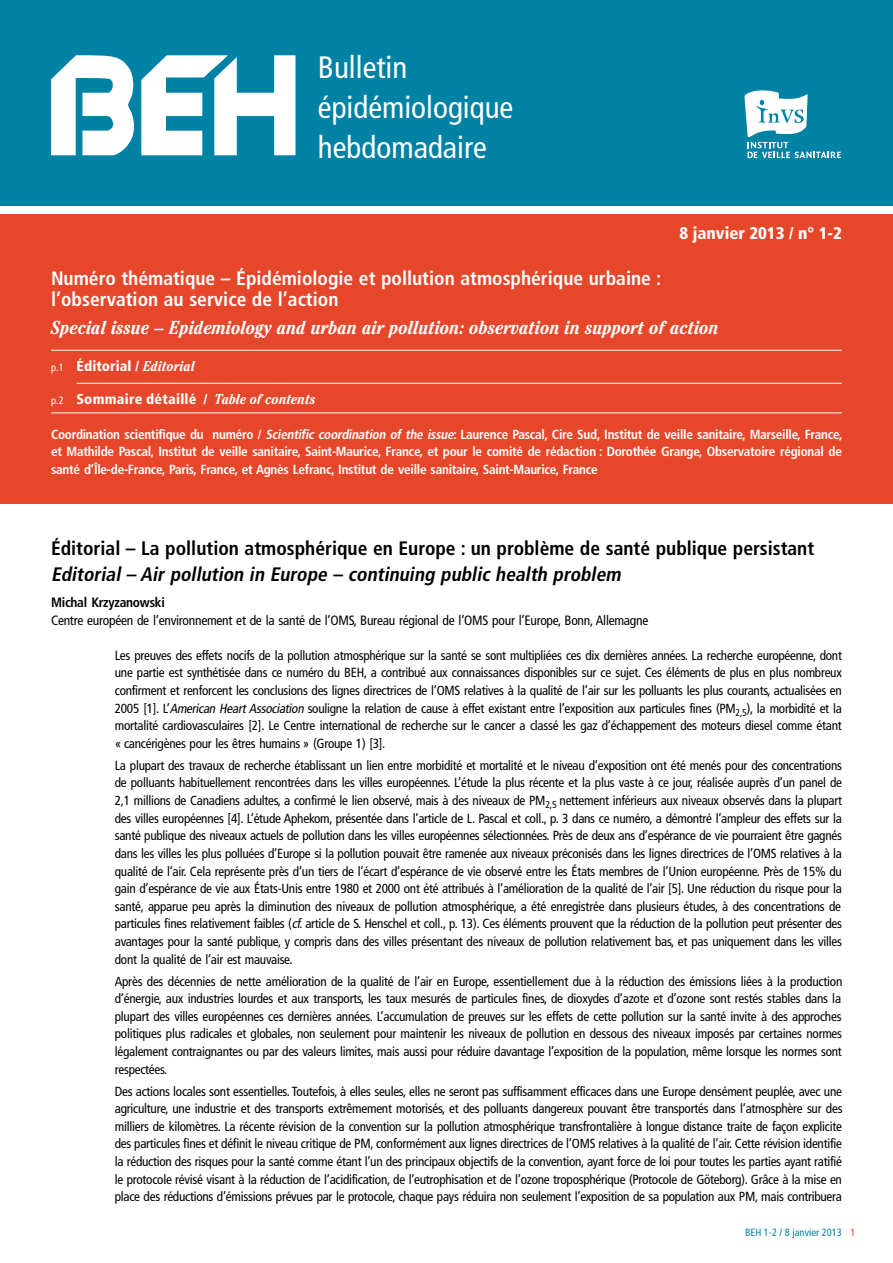
<style>
.page{position:relative;width:893px;height:1263px;background:#fff}
.page>*{position:absolute;margin:0;border:0;box-sizing:border-box;transform-origin:0 0}
.t1{font:condensed 30.9px/39.6px "Frutiger";color:#fff}
.t2{font:700 condensed 19.5px/21px "Frutiger";color:#fff}
.t3{font:700 condensed 19.5px "Frutiger";color:#000}
.t4{font:italic 700 condensed 19.5px "Frutiger";color:#000}
.t5{font:italic 700 condensed 18.75px "Cheltenham";color:#fff}
.t6{font:900 condensed 16.8px "Frutiger";color:#fff}
.t7{font:900 condensed 14.25px "Frutiger";letter-spacing:.015em;color:#fff}
.t8{font:condensed 13.5px "Frutiger";letter-spacing:-.02em;color:#000}
.t9{font:700 condensed 13.5px "Frutiger";letter-spacing:-.02em;color:#000}
.t10{font:condensed 13.2px/17.5px "Frutiger";letter-spacing:-.02em;color:#000;text-align:justify}
.t11{font:700 condensed 13.2px/17.5px "Frutiger";letter-spacing:-.02em;color:#fff;text-align:justify}
.t12{font:condensed 10.5px "Frutiger";color:#0082a4}
.s1{font-weight:400;font-size:10.5px}
.s2{font-family:"Cheltenham";font-weight:700;font-style:italic}
.s3{font-style:italic}
.s4{color:#e6472a}
</style>
<div class="page">
<div style="left:0;top:0;width:893px;height:206px;background:#0082a4"></div>
<svg style="left:51px;top:55px;width:244px;height:100px"></svg>
<svg style="left:744px;top:90px;width:97px;height:68px"></svg>
<div style="left:0;top:215px;width:893px;height:289px;background:#e6472a"></div>
<hr style="left:51px;top:350px;width:791px;height:1px;background:#fff">
<hr style="left:77px;top:383px;width:765px;height:1px;background:#fff">
<hr style="left:51px;top:412px;width:791px;height:1px;background:#fff">
<h1 class="t1" style="left:318px;top:48px;width:197px">Bulletin épidémiologique hebdomadaire</h1>
<p class="t6" style="left:680px;top:223px;width:164px">8 janvier 2013 / n° 1-2</p>
<h2 class="t2" style="left:51px;top:268px;width:612px">Numéro thématique – Épidémiologie et pollution atmosphérique urbaine : l’observation au service de l’action</h2>
<h3 class="t5" style="left:51px;top:316px;width:669px">Special issue – Epidemiology and urban air pollution: observation in support of action</h3>
<p class="t7" style="left:51px;top:357px;width:145px"><span class="s1">pp1</span> Éditorial / <span class="s2">Editorial</span></p>
<p class="t7" style="left:51px;top:390px;width:266px"><span class="s1">pp2</span> Sommaire détaillé / <span class="s2">Table of contents</span></p>
<p class="t11" style="left:51px;top:425px;width:793px">Coordination scientifique du numéro / <span class="s3">Scientific coordination of the issue</span>: Laurence Pascal, Cire Sud, Institut de veille sanitaire, Marseille, France, et Mathilde Pascal, Institut de veille sanitaire, Saint-Maurice, France, et pour le comité de rédaction : Dorothée Grange, Observatoire régional de santé d’Île-de-France, Paris, France, et Agnès Lefranc, Institut de veille sanitaire, Saint-Maurice, France</p>
<h2 class="t3" style="left:51px;top:537px;width:765px">Éditorial – La pollution atmosphérique en Europe : un problème de santé publique persistant</h2>
<h2 class="t4" style="left:51px;top:563px;width:575px">Editorial – Air pollution in Europe – continuing public health problem</h2>
<p class="t9" style="left:51px;top:595px;width:115px">Michal Krzyzanowski</p>
<p class="t8" style="left:51px;top:613px;width:599px">Centre européen de l’environnement et de la santé de l’OMS, Bureau régional de l’OMS pour l’Europe, Bonn, Allemagne</p>
<p class="t10" style="left:115px;top:646px;width:729px">Les preuves des effets nocifs de la pollution atmosphérique sur la santé se sont multipliées ces dix dernières années. La recherche européenne, dont une partie est synthétisée dans ce numéro du BEH, a contribué aux connaissances disponibles sur ce sujet. Ces éléments de plus en plus nombreux confirment et renforcent les conclusions des lignes directrices de l’OMS relatives à la qualité de l’air sur les polluants les plus courants, actualisées en 2005 [1]. L’<span class="s3">American HeartAssociation</span> souligne la relation de cause à effet existant entre l’exposition aux particules fines (PM<sub>2,5</sub>), la morbidité et la mortalité cardiovasculaires [2]. Le Centre international de recherche sur le cancer a classé les gaz d’échappement des moteurs diesel comme étant « cancérigènes pour les êtres humains » (Groupe 1) [3].</p>
<p class="t10" style="left:115px;top:756px;width:729px">La plupart des travaux de recherche établissant un lien entre morbidité et mortalité et le niveau d’exposition ont été menés pour des concentrations de polluants habituellement rencontrées dans les villes européennes. L’étude la plus récente et la plus vaste à ce jour, réalisée auprès d’un panel de 2,1 millions de Canadiens adultes, a confirmé le lien observé, mais à des niveaux de PM<sub>2,5</sub> nettement inférieurs aux niveaux observés dans la plupart des villes européennes [4]. L’étude Aphekom, présentée dans l’article de L. Pascal et coll., p. 3 dans ce numéro, a démontré l’ampleur des effets sur la santé publique des niveaux actuels de pollution dans les villes européennes sélectionnées. Près de deux ans d’espérance de vie pourraient être gagnés dans les villes les plus polluées d’Europe si la pollution pouvait être ramenée aux niveaux préconisés dans les lignes directrices de l’OMS relatives à la qualité de l’air. Cela représente près d’un tiers de l’écart d’espérance de vie observé entre les États membres de l’Union européenne. Près de 15% du gain d’espérance de vie aux États-Unis entre 1980 et 2000 ont été attribués à l’amélioration de la qualité de l’air [5]. Une réduction du risque pour la santé, apparue peu après la diminution des niveaux de pollution atmosphérique, a été enregistrée dans plusieurs études, à des concentrations de particules fines relativement faibles (<span class="s3">cf.</span> article de S. Henschel et coll., p. 13). Ces éléments prouvent que la réduction de la pollution peut présenter des avantages pour la santé publique, y compris dans des villes présentant des niveaux de pollution relativement bas, et pas uniquement dans les villes dont la qualité de l’air est mauvaise.</p>
<p class="t10" style="left:115px;top:972px;width:729px">Après des décennies de nette amélioration de la qualité de l’air en Europe, essentiellement due à la réduction des émissions liées à la production d’énergie, aux industries lourdes et aux transports, les taux mesurés de particules fines, de dioxydes d’azote et d’ozone sont restés stables dans la plupart des villes européennes ces dernières années. L’accumulation de preuves sur les effets de cette pollution sur la santé invite à des approches politiques plus radicales et globales, non seulement pour maintenir les niveaux de pollution en dessous des niveaux imposés par certaines normes légalement contraignantes ou par des valeurs limites, mais aussi pour réduire davantage l’exposition de la population, même lorsque les normes sont respectées.</p>
<p class="t10" style="left:115px;top:1082px;width:729px">Des actions locales sont essentielles. Toutefois, à elles seules, elles ne seront pas suffisamment efficaces dans une Europe densément peuplée, avec une agriculture, une industrie et des transports extrêmement motorisés, et des polluants dangereux pouvant être transportés dans l’atmosphère sur des milliers de kilomètres. La récente révision de la convention sur la pollution atmosphérique transfrontalière à longue distance traite de façon explicite des particules fines et définit le niveau critique de PM, conformément aux lignes directrices de l’OMS relatives à la qualité de l’air. Cette révision identifie la réduction des risques pour la santé comme étant l’un des principaux objectifs de la convention, ayant force de loi pour toutes les parties ayant ratifié le protocole révisé visant à la réduction de l’acidification, de l’eutrophisation et de l’ozone troposphérique (Protocole de Göteborg). Grâce à la mise en place des réductions d’émissions prévues par le protocole, chaque pays réduira non seulement l’exposition de sa population aux PM, mais contribuera</p>
<p class="t12" style="left:745px;top:1226px;width:112px">BEH 1-2 / 8 janvier 2013 <span class="s4">1</span></p>
</div>
